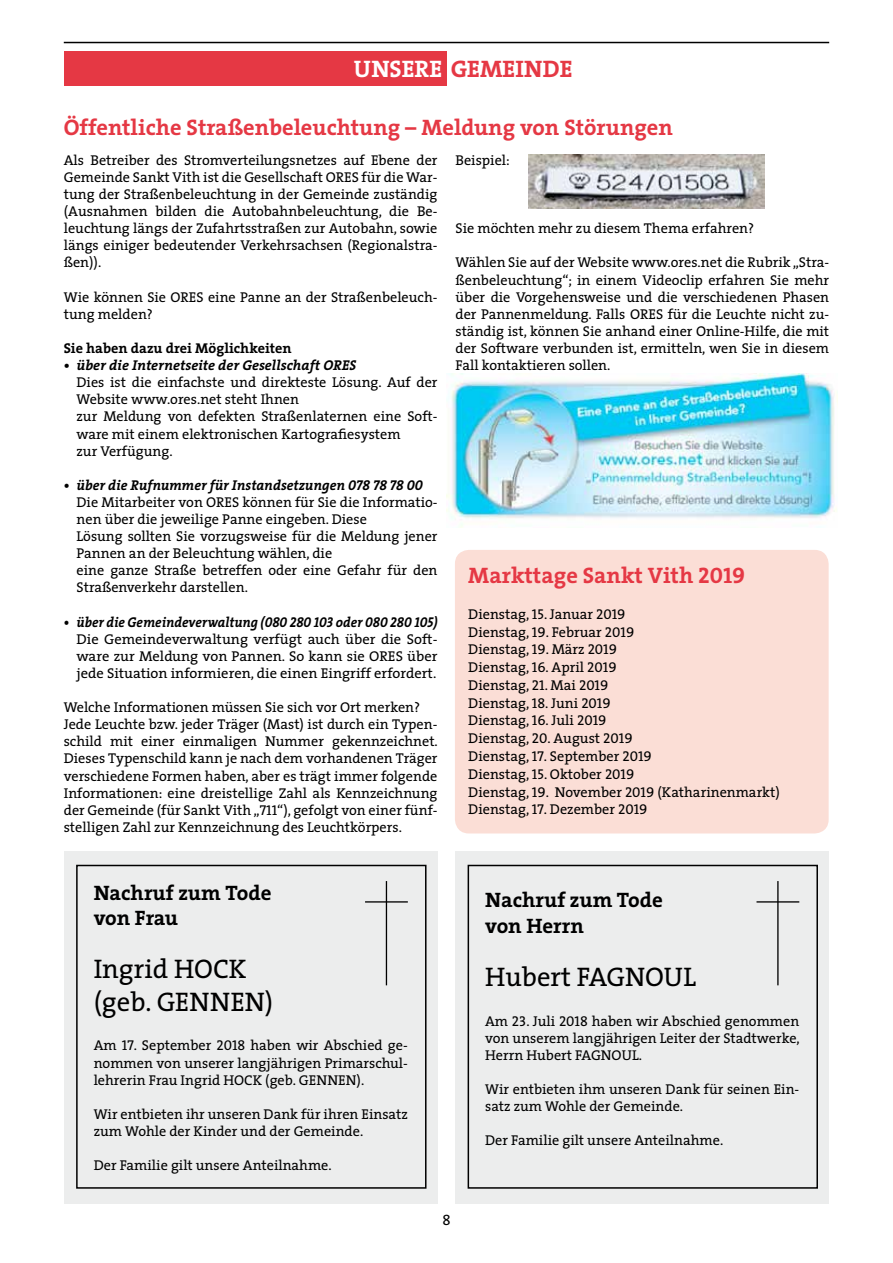
<style>
.page{position:relative;width:893px;height:1263px;background:#fff}
.page>*{position:absolute;margin:0;border:0;box-sizing:border-box;transform-origin:0 0}
.t1{font:27px/32.4px "The Serif";color:#000}
.t2{font:24px "The Serif Bold Caps";color:#fff}
.t3{font:700 24px "The Serif";color:#e53844}
.t4{font:700 22.5px "The Serif";color:#e53844}
.t5{font:700 21px/25.2px "The Serif";color:#000}
.t6{font:15px "The Serif Caps";color:#000}
.t7{font:14.25px/17.1px "The Serif";color:#000}
.t8{font:italic 700 14.25px "The Serif";color:#000}
.t9{font:700 14.25px "The Serif";color:#000}
.s1{font-family:"The Serif";font-weight:700;color:#e53844}
.s2{font-weight:700;font-style:italic}
.s3{font-family:"The Serif Bold Caps";font-style:italic}
.s4{font-family:"The Serif Caps"}
.s5{font-family:"The Serif Bold Caps";font-weight:400}
</style>
<div class="page">
<hr style="left:64px;top:42px;width:765px;height:1px;background:#000">
<div style="left:64px;top:51px;width:382px;height:34px;background:#e53844"></div>
<img style="left:446px;top:373px;width:392px;height:154px">
<img style="left:529px;top:154px;width:235px;height:54px">
<div style="left:455px;top:851px;width:374px;height:352px;background:#eceded"></div>
<hr style="left:777px;top:881px;width:2px;height:104px;background:#000">
<hr style="left:756px;top:901px;width:43px;height:1px;background:#000">
<div style="left:468px;top:865px;width:350px;height:324px;border:2px solid #000"></div>
<div style="left:64px;top:851px;width:374px;height:352px;background:#eceded"></div>
<hr style="left:386px;top:881px;width:1px;height:104px;background:#000">
<hr style="left:365px;top:901px;width:43px;height:1px;background:#000">
<div style="left:76px;top:865px;width:350px;height:324px;border:2px solid #000"></div>
<div style="left:455px;top:550px;width:374px;height:283px;background:#fbded6;border-radius:14px"></div>
<h2 class="t2" style="left:354px;top:49px;width:113px">UNSERE <span class="s1">gemei</span></h2>
<h2 class="t3" style="left:524px;top:49px;width:34px">nde</h2>
<h3 class="t4" style="left:64px;top:109px;width:611px">Öffentliche Straßenbeleuchtung – Meldung von Störungen</h3>
<p class="t7" style="left:64px;top:151px;width:375px;text-align:justify">Als Betreiber des Stromverteilungsnetzes auf Ebene der Gemeinde Sankt Vith ist die Gesellschaft ORES für die War&shy;tung der Straßenbeleuchtung in der Gemeinde zuständig (Ausnahmen bilden die Autobahnbeleuchtung, die Be&shy;leuchtung längs der Zufahrtsstraßen zur Autobahn, sowie längs einiger bedeutender Verkehrsachsen (Regionalstra&shy;ßen)).</p>
<p class="t7" style="left:64px;top:288px;width:375px">Wie können Sie ORES eine Panne an der Straßenbeleuch&shy;tung melden?</p>
<p class="t9" style="left:64px;top:336px;width:229px">Sie haben dazu drei Möglichkeiten</p>
<p class="t8" style="left:64px;top:353px;width:294px">• über die Internetseite der Gesellschaft ORES</p>
<p class="t7" style="left:77px;top:373px;width:362px">Dies ist die einfachste und direkteste Lösung. Auf der Website www.ores.net steht Ihnen<br>zur Meldung von defekten Straßenlaternen eine Soft&shy;ware mit einem elektronischen Kartografiesystem<br>zur Verfügung.</p>
<p class="t7" style="left:77px;top:476px;width:362px;text-indent:-13px"><span class="s2">• über die Rufnummer für Instandsetzungen</span> <span class="s3">078 78 78 00<br></span>Die Mitarbeiter von ORES können für Sie die Informatio&shy;nen über die jeweilige Panne eingeben. Diese<br>Lösung sollten Sie vorzugsweise für die Meldung jener Pannen an der Beleuchtung wählen, die<br>eine ganze Straße betreffen oder eine Gefahr für den Straßenverkehr darstellen.</p>
<p class="t7" style="left:77px;top:613px;width:362px;text-align:justify;text-indent:-13px"><span class="s2">• über die Gemeindeverwaltung (</span><span class="s3">080 280 103</span> <span class="s2">oder</span> <span class="s3">080 280 105</span><span class="s2">)<br></span>Die Gemeindeverwaltung verfügt auch über die Soft&shy;ware zur Meldung von Pannen. So kann sie ORES über jede Situation informieren, die einen Eingriff erfordert.</p>
<p class="t7" style="left:64px;top:698px;width:376px">Welche Informationen müssen Sie sich vor Ort merken?<br>Jede Leuchte bzw. jeder Träger (Mast) ist durch ein Typen&shy;schild mit einer einmaligen Nummer gekennzeichnet.<br>Dieses Typenschild kann je nach dem vorhandenen Träger verschiedene Formen haben, aber es trägt immer folgende Informationen: eine dreistellige Zahl als Kennzeichnung der Gemeinde (für Sankt Vith „<span class="s4">711</span>“), gefolgt von einer fünf&shy;stelligen Zahl zur Kennzeichnung des Leuchtkörpers.</p>
<p class="t7" style="left:455px;top:151px;width:56px">Beispiel:</p>
<p class="t7" style="left:455px;top:219px;width:300px">Sie möchten mehr zu diesem Thema erfahren?</p>
<p class="t7" style="left:455px;top:254px;width:375px;text-align:justify">Wählen Sie auf der Website www.ores.net die Rubrik „Stra&shy;ßenbeleuchtung“; in einem Videoclip erfahren Sie mehr über die Vorgehensweise und die verschiedenen Phasen der Pannenmeldung. Falls ORES für die Leuchte nicht zu&shy;ständig ist, können Sie anhand einer Online-Hilfe, die mit der Software verbunden ist, ermitteln, wen Sie in diesem Fall kontaktieren sollen.</p>
<h3 class="t4" style="left:468px;top:557px;width:279px">Markttage Sankt Vith <span class="s5">2019</span></h3>
<p class="t7" style="left:468px;top:605px;width:313px;line-height:17.7px">Dienstag, <span class="s4">15</span>. Januar <span class="s4">2019<br></span>Dienstag, <span class="s4">19</span>. Februar <span class="s4">2019<br></span>Dienstag, <span class="s4">19</span>. März <span class="s4">2019<br></span>Dienstag, <span class="s4">16</span>. April <span class="s4">2019<br></span>Dienstag, <span class="s4">21</span>. Mai <span class="s4">2019<br></span>Dienstag, <span class="s4">18</span>. Juni <span class="s4">2019<br></span>Dienstag, <span class="s4">16</span>. Juli <span class="s4">2019<br></span>Dienstag, <span class="s4">20</span>. August <span class="s4">2019<br></span>Dienstag, <span class="s4">17</span>. September <span class="s4">2019<br></span>Dienstag, <span class="s4">15</span>. Oktober <span class="s4">2019<br></span>Dienstag, <span class="s4">19</span>. November <span class="s4">2019</span> (Katharinenmarkt)<br>Dienstag, <span class="s4">17</span>. Dezember <span class="s4">2019</span></p>
<h3 class="t5" style="left:94px;top:879px;width:179px">Nachruf zum Tode von Frau</h3>
<h1 class="t1" style="left:94px;top:952px;width:181px">Ingrid HOCK (geb. GENNEN)</h1>
<p class="t7" style="left:94px;top:1037px;width:316px;text-align:justify">Am <span class="s4">17</span>. September <span class="s4">2018</span> haben wir Abschied ge&shy;nommen von unserer langjährigen Primarschul&shy;lehrerin Frau Ingrid HOCK (geb. GENNEN).</p>
<p class="t7" style="left:94px;top:1105px;width:316px">Wir entbieten ihr unseren Dank für ihren Einsatz zum Wohle der Kinder und der Gemeinde.</p>
<p class="t7" style="left:94px;top:1156px;width:240px">Der Familie gilt unsere Anteilnahme.</p>
<h3 class="t5" style="left:485px;top:887px;width:179px">Nachruf zum Tode von Herrn</h3>
<h1 class="t1" style="left:485px;top:960px;width:212px">Hubert FAGNOUL</h1>
<p class="t7" style="left:485px;top:1012px;width:316px;text-align:justify">Am <span class="s4">23</span>. Juli <span class="s4">2018</span> haben wir Abschied genommen von unserem langjährigen Leiter der Stadtwerke, Herrn Hubert FAGNOUL.</p>
<p class="t7" style="left:485px;top:1080px;width:316px">Wir entbieten ihm unseren Dank für seinen Ein&shy;satz zum Wohle der Gemeinde.</p>
<p class="t7" style="left:485px;top:1131px;width:240px">Der Familie gilt unsere Anteilnahme.</p>
<p class="t6" style="left:442px;top:1207px;width:10px">8</p>
</div>
